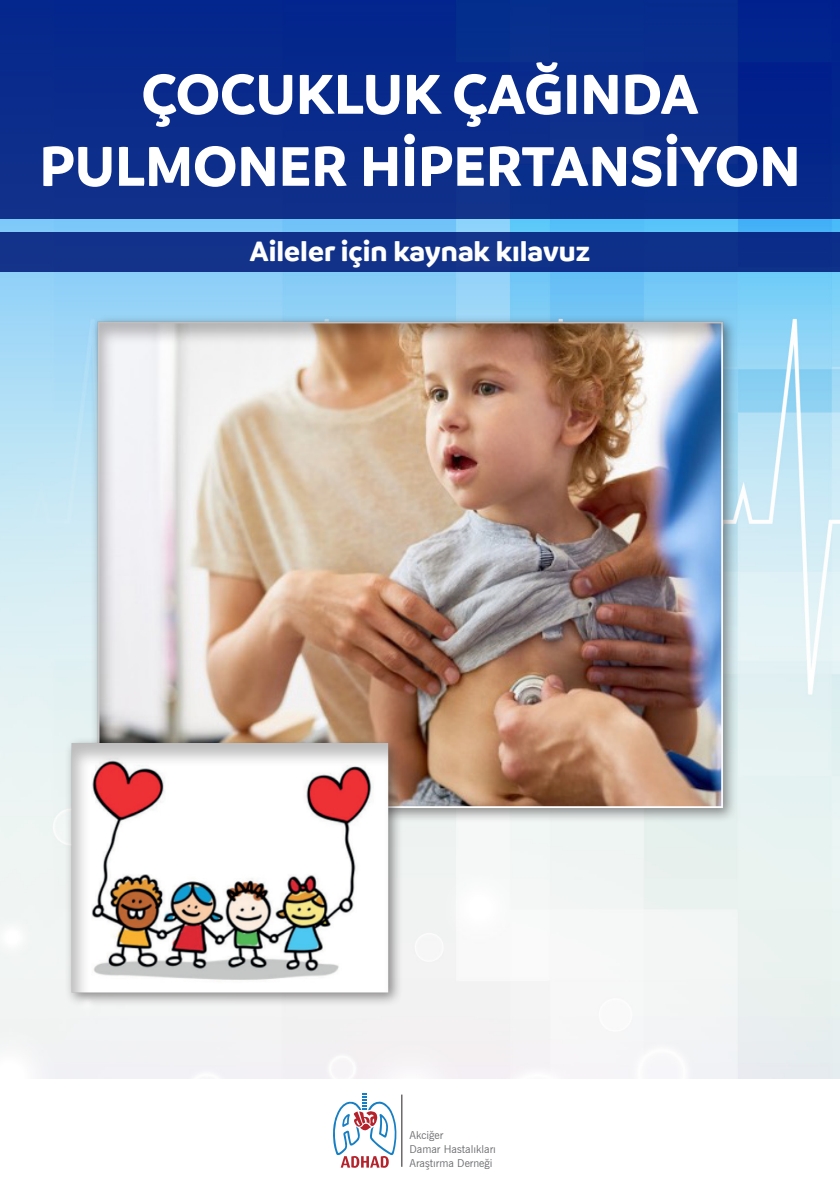
<style>
.page{position:relative;width:840px;height:1191px;background:#fff}
.page>*{position:absolute;margin:0;border:0;box-sizing:border-box;transform-origin:0 0}
.t1{font:700 60px "Branding SF";color:#fff}
.t2{font:700 30px "Branding SF";color:#fff}
.t3{font:11px/14px "News Gothic BT";color:#6c6d70}
</style>
<div class="page">
<img style="left:0;top:218px;width:839px;height:860px">
<div style="left:0;top:232px;width:839px;height:40px;background:#11318a"></div>
<div style="left:0;top:0;width:839px;height:218px;background:#092c8c"></div>
<div style="left:90px;top:314px;width:647px;height:509px;background:#231f20;opacity:.5"></div>
<div style="left:97px;top:320px;width:626px;height:490px;background:#231f20;opacity:.3"></div>
<div style="left:64px;top:736px;width:339px;height:271px;background:#231f20;opacity:.5"></div>
<div style="left:70px;top:742px;width:321px;height:253px;background:#231f20;opacity:.3"></div>
<svg style="left:333px;top:1093px;width:64px;height:74px"></svg>
<hr style="left:401px;top:1094px;width:1px;height:72px;background:#231f20">
<p class="t1" style="left:141px;top:60px;width:558px">ÇOCUKLUK ÇAĞINDA</p>
<p class="t1" style="left:39px;top:132px;width:762px">PULMONER HİPERTANSİYON</p>
<p class="t2" style="left:250px;top:234px;width:341px">Aileler için kaynak kılavuz</p>
<p class="t3" style="left:409px;top:1128px;width:88px">Akciğer<br>Damar Hastalıkları<br>Araştırma Derneği</p>
</div>
